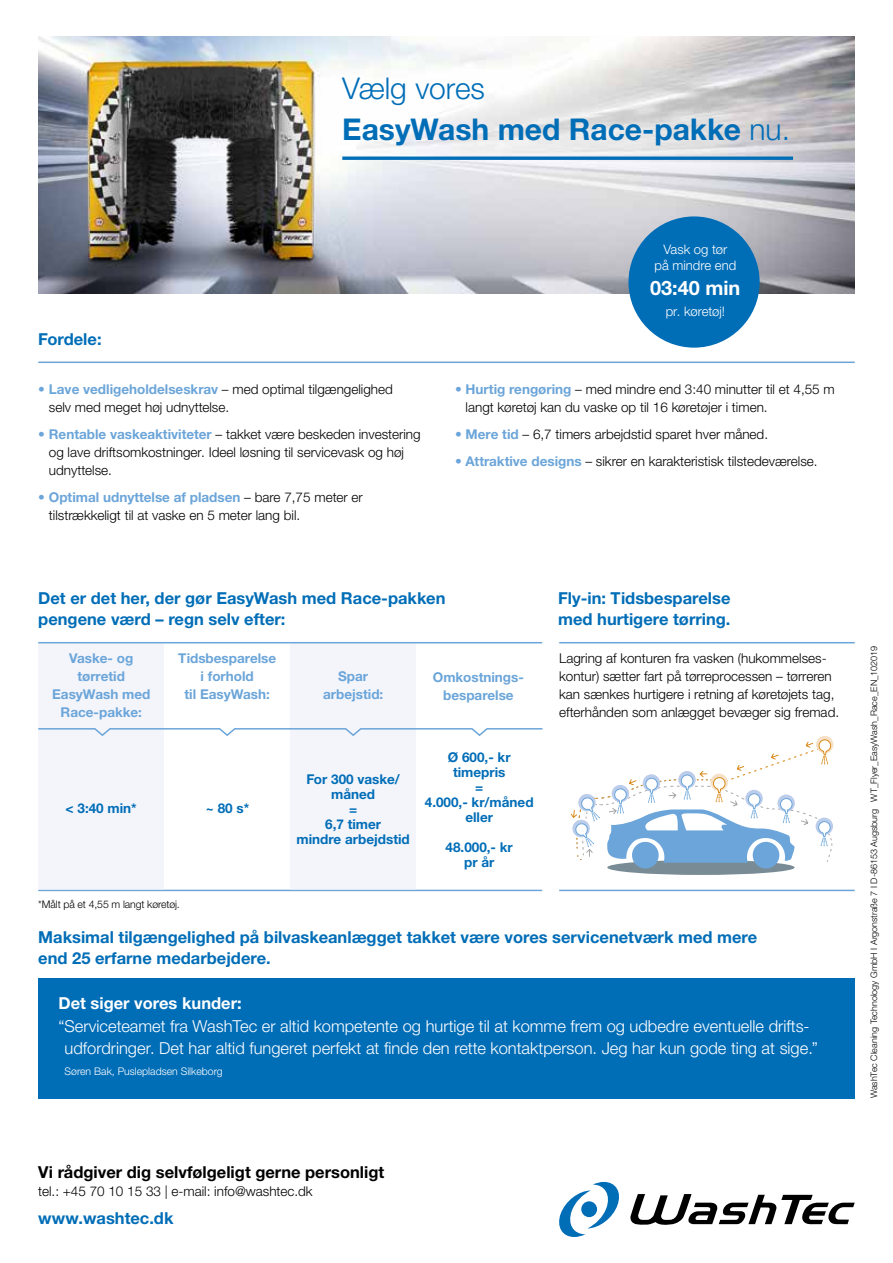
<style>
.page{position:relative;width:893px;height:1263px;background:#fff}
.page>*{position:absolute;margin:0;border:0;box-sizing:border-box;transform-origin:0 0}
.t1{font:700 30px/40.5px "Helvetica Neue LTW1 G";color:#006db7}
.t2{font:700 19.95px "Helvetica Neue LTW1 G";color:#fff}
.t3{font:700 16.5px/21px "Helvetica Neue LTW1 G";color:#006db7}
.t4{font:300 16.5px/22.5px "Helvetica Neue LTW1 G";color:#fff;text-align:center}
.t5{font:700 16.5px "Helvetica Neue LTW1 G";color:#000}
.t6{font:700 16.5px "Helvetica Neue LTW1 G";color:#fff}
.t7{font:300 13.5px/18px "Helvetica Neue LTW1 G";color:#000}
.t8{font:700 13.5px/18px "Helvetica Neue LTW1 G";color:#6ba5d9;text-align:center}
.t9{font:700 13.5px/15px "Helvetica Neue LTW1 G";color:#006db7;text-align:center}
.t10{font:300 13.05px/15.5px "Helvetica Neue LTW1 G";color:#fff;text-align:center}
.t11{font:300 10.5px "Helvetica Neue LTW1 G";color:#fff}
.t12{font:300 10.5px "Helvetica Neue LTW1 G";letter-spacing:-.01em;color:#000}
.t13{font:300 9px "Helvetica Neue LTW1 G";color:#000}
.s1{font-weight:300}
.s2{color:#6ba5d9}
.s3{font-weight:700;color:#6ba5d9}
</style>
<div class="page">
<svg style="left:630px;top:1194px;width:225px;height:31px"></svg>
<svg style="left:559px;top:1182px;width:60px;height:55px"></svg>
<img style="left:38px;top:36px;width:817px;height:257px">
<hr style="left:342px;top:157px;width:451px;height:3px;background:#006db7">
<hr style="left:38px;top:362px;width:817px;height:1px;background:#6ba5d9">
<hr style="left:559px;top:890px;width:296px;height:1px;background:#6ba5d9">
<hr style="left:559px;top:642px;width:296px;height:1px;background:#6ba5d9">
<div style="left:628px;top:216px;width:132px;height:132px;background:#006db7;border-radius:50%"></div>
<div style="left:38px;top:978px;width:817px;height:120px;background:#006db7"></div>
<div style="left:607px;top:860px;width:188px;height:15px;background:#798c96;border-radius:50%"></div>
<div style="left:816px;top:736px;width:17px;height:17px;background:#f6e1c8;border-radius:50%"></div>
<svg style="left:570px;top:739px;width:263px;height:129px"></svg>
<hr style="left:38px;top:890px;width:504px;height:1px;background:#6ba5d9">
<div style="left:38px;top:643px;width:126px;height:247px;background:#f3f5fb"></div>
<div style="left:290px;top:643px;width:126px;height:247px;background:#f3f5fb"></div>
<hr style="left:38px;top:642px;width:504px;height:1px;background:#6ba5d9">
<svg style="left:38px;top:728px;width:505px;height:8px"></svg>
<h1 class="t1" style="left:342px;top:68px;width:449px"><span class="s1">Vælg vores<br></span>EasyWash med Race-pakke <span class="s1">nu.</span></h1>
<p class="t10" style="left:654px;top:242px;width:83px">Vask og tør<br>på mindre end</p>
<h2 class="t2" style="left:650px;top:275px;width:92px">03:40 min</h2>
<p class="t3" style="left:38px;top:328px;width:65px">Fordele:</p>
<p class="t7" style="left:49px;top:380px;width:346px;text-indent:-11px"><span class="s2">•</span> <span class="s3">Lave vedligeholdelseskrav</span> – med optimal tilgængelighed selv med meget høj udnyttelse.</p>
<p class="t7" style="left:49px;top:425px;width:373px;text-indent:-11px"><span class="s2">•</span> <span class="s3">Rentable vaskeaktiviteter</span> – takket være beskeden investering og lave driftsomkostninger. Ideel løsning til servicevask og høj udnyttelse.</p>
<p class="t7" style="left:49px;top:488px;width:315px;text-indent:-11px"><span class="s2">•</span> <span class="s3">Optimal udnyttelse af pladsen</span> – bare 7,75 meter er tilstrækkeligt til at vaske en 5 meter lang bil.</p>
<p class="t10" style="left:666px;top:303px;width:61px">pr. køretøj!</p>
<p class="t7" style="left:466px;top:380px;width:371px;text-indent:-11px"><span class="s2">•</span> <span class="s3">Hurtig rengøring</span> – med mindre end 3:40 minutter til et 4,55 m langt køretøj kan du vaske op til 16 køretøjer i timen.</p>
<p class="t7" style="left:455px;top:425px;width:315px"><span class="s2">•</span> <span class="s3">Mere tid</span> – 6,7 timers arbejdstid sparet hver måned.</p>
<p class="t7" style="left:455px;top:452px;width:364px"><span class="s2">•</span> <span class="s3">Attraktive designs</span> – sikrer en karakteristisk tilstedeværelse.</p>
<p class="t3" style="left:38px;top:587px;width:409px">Det er det her, der gør EasyWash med Race-pakken pengene værd – regn selv efter:</p>
<p class="t8" style="left:52px;top:649px;width:100px">Vaske- og tørretid<br>EasyWash med<br>Race-pakke:</p>
<p class="t8" style="left:178px;top:649px;width:100px">Tidsbesparelse i forhold<br>til EasyWash:</p>
<p class="t8" style="left:323px;top:667px;width:62px">Spar arbejstid:</p>
<p class="t8" style="left:433px;top:668px;width:93px">Omkostnings&shy;besparelse</p>
<p class="t9" style="left:66px;top:801px;width:73px">&lt; 3:40 min*</p>
<p class="t9" style="left:206px;top:801px;width:45px">~ 80 s*</p>
<p class="t12" style="left:38px;top:898px;width:143px">*Målt på et 4,55 m langt køretøj.</p>
<p class="t9" style="left:296px;top:772px;width:115px">For 300 vaske/ måned<br>=<br>6,7 timer<br>mindre arbejdstid</p>
<p class="t9" style="left:425px;top:750px;width:110px">Ø 600,- kr timepris<br>=<br>4.000,- kr/måned eller</p>
<p class="t9" style="left:446px;top:840px;width:69px">48.000,- kr pr år</p>
<p class="t3" style="left:558px;top:587px;width:174px">Fly-in: Tidsbesparelse med hurtigere tørring.</p>
<p class="t7" style="left:559px;top:649px;width:281px">Lagring af konturen fra vasken (hukommelses&shy;kontur) sætter fart på tørreprocessen – tørreren kan sænkes hurtigere i retning af køretøjets tag, efterhånden som anlægget bevæger sig fremad.</p>
<p class="t3" style="left:38px;top:926px;width:721px">Maksimal tilgængelighed på bilvaskeanlægget takket være vores servicenetværk med mere end 25 erfarne medarbejdere.</p>
<p class="t6" style="left:58px;top:993px;width:185px">Det siger vores kunder:</p>
<p class="t4" style="left:58px;top:1015px;width:761px">“Serviceteamet fra WashTec er altid kompetente og hurtige til at komme frem og udbedre eventuelle drifts&shy;udfordringer. Det har altid fungeret perfekt at finde den rette kontaktperson. Jeg har kun gode ting at sige.”</p>
<p class="t11" style="left:65px;top:1065px;width:160px">Søren Bak, Puslepladsen Silkeborg</p>
<p class="t5" style="left:38px;top:1162px;width:348px">Vi rådgiver dig selvfølgeligt gerne personligt</p>
<p class="t7" style="left:38px;top:1182px;width:276px">tel.: +45 70 10 15 33 | e-mail: info@washtec.dk</p>
<p class="t3" style="left:38px;top:1208px;width:137px">www.washtec.dk</p>
<p class="t13" style="left:868px;top:1098px;width:454px;rotate:-90deg">WashTec Cleaning Technology GmbH I Argonstraße 7 I D-86153 Augsburg WT_Flyer_EasyWash_Race_EN_102019</p>
</div>
